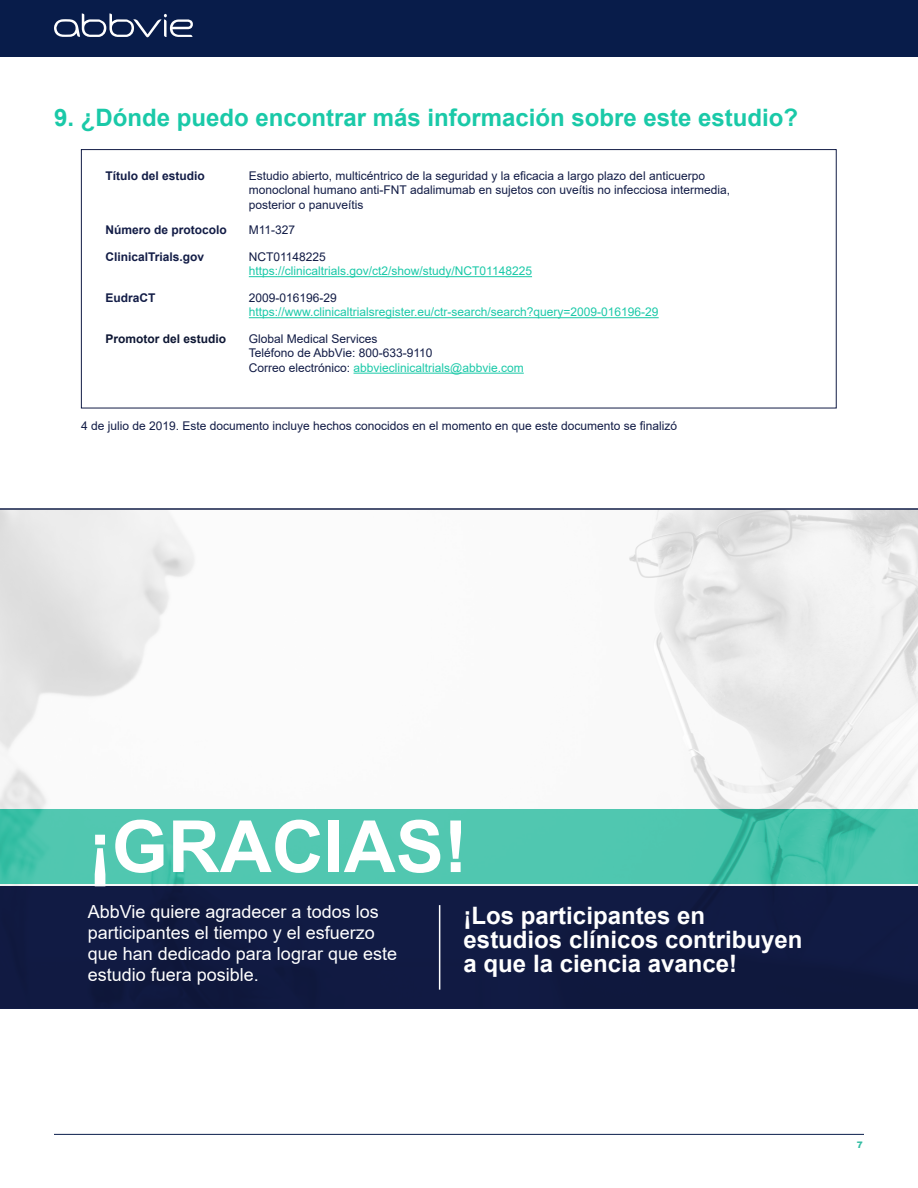
<style>
.page{position:relative;width:918px;height:1188px;background:#fff}
.page>*{position:absolute;margin:0;border:0;box-sizing:border-box;transform-origin:0 0}
.t1{font:700 72px "Arial";color:#fff}
.t2{font:700 24px/24px "Arial";color:#fff}
.t3{font:700 24px "Arial";color:#1ac9a8}
.t4{font:18px/21px "Arial";color:#fff}
.t5{font:12px/14.4px "Arial";color:#121c46}
.t6{font:12px "Arial";color:#1ac9a8}
.t7{font:700 12px "Arial";color:#121c46}
.t8{font:700 12px "Arial";color:#0d1633}
.t9{font:900 9px "Arial";color:#33bda3}
.s1{color:#1ac9a8}
</style>
<div class="page">
<div style="left:0;top:0;width:918px;height:56px;background:#081c4a"></div>
<svg style="left:54px;top:13px;width:139px;height:24px"></svg>
<hr style="left:54px;top:1134px;width:810px;height:1px;background:#081c4a">
<hr style="left:249px;top:276px;width:283px;height:1px;background:#1ac9a8">
<hr style="left:249px;top:317px;width:410px;height:1px;background:#1ac9a8">
<hr style="left:354px;top:373px;width:170px;height:1px;background:#1ac9a8">
<div style="left:81px;top:149px;width:756px;height:259px;border:1px solid #121c46"></div>
<img style="left:0;top:510px;width:918px;height:376px">
<div style="left:0;top:886px;width:918px;height:123px;background:#121c46"></div>
<hr style="left:439px;top:905px;width:1px;height:85px;background:#fff">
<svg style="left:0;top:809px;width:918px;height:75px;background:#4cc5ad"></svg>
<hr style="left:0;top:508px;width:918px;height:2px;background:#121e47">
<h2 class="t3" style="left:54px;top:101px;width:746px">9. ¿Dónde puedo encontrar más información sobre este estudio?</h2>
<p class="t7" style="left:105px;top:167px;width:101px">Título del estudio</p>
<p class="t5" style="left:249px;top:169px;width:483px">Estudio abierto, multicéntrico de la seguridad y la eficacia a largo plazo del anticuerpo monoclonal humano anti-FNT adalimumab en sujetos con uveítis no infecciosa intermedia, posterior o panuveítis</p>
<p class="t7" style="left:105px;top:221px;width:123px">Número de protocolo</p>
<p class="t5" style="left:249px;top:223px;width:48px">M11-327</p>
<p class="t7" style="left:105px;top:248px;width:100px">ClinicalTrials.gov</p>
<p class="t5" style="left:249px;top:250px;width:79px">NCT01148225</p>
<p class="t6" style="left:249px;top:263px;width:285px">https://clinicaltrials.gov/ct2/show/study/NCT01148225</p>
<p class="t7" style="left:105px;top:289px;width:52px">EudraCT</p>
<p class="t5" style="left:249px;top:291px;width:90px">2009-016196-29</p>
<p class="t6" style="left:249px;top:304px;width:411px">https://www.clinicaltrialsregister.eu/ctr-search/search?query=2009-016196-29</p>
<p class="t8" style="left:105px;top:330px;width:122px">Promotor del estudio</p>
<p class="t5" style="left:249px;top:332px;width:276px">Global Medical Services<br>Teléfono de AbbVie: 800-633-9110<br>Correo electrónico: <span class="s1">abbvieclinicaltrials@abbvie.com</span></p>
<p class="t5" style="left:81px;top:419px;width:598px">4 de julio de 2019. Este documento incluye hechos conocidos en el momento en que este documento se finalizó</p>
<h1 class="t1" style="left:88px;top:796px;width:381px">¡GRACIAS!</h1>
<h3 class="t4" style="left:88px;top:901px;width:311px">AbbVie quiere agradecer a todos los participantes el tiempo y el esfuerzo que han dedicado para lograr que este estudio fuera posible.</h3>
<h2 class="t2" style="left:464px;top:904px;width:340px">¡Los participantes en estudios clínicos contribuyen a que la ciencia avance!</h2>
<p class="t9" style="left:857px;top:1139px;width:8px">7</p>
</div>
